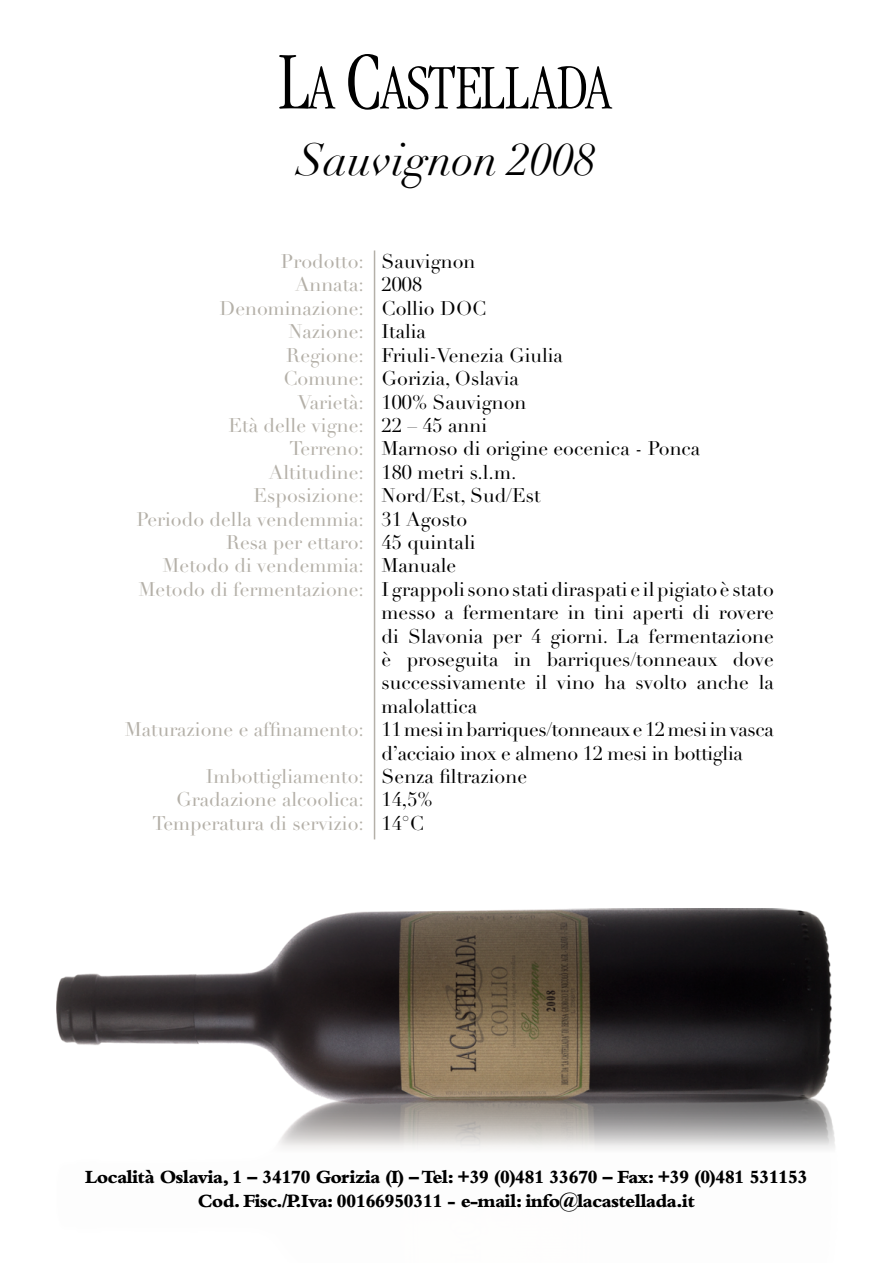
<style>
.page{position:relative;width:893px;height:1263px;background:#fff}
.page>*{position:absolute;margin:0;border:0;box-sizing:border-box;transform-origin:0 0}
.t1{font:italic 45px "Didot";color:#000}
.t2{font:19.5px/23.4px "Didot LT Std";color:#000}
.t3{font:19.5px/23.4px "Didot LT Std";color:#b4b0a8;text-align:right}
.t4{font:800 19.5px/23.4px "Bembo Std";letter-spacing:-.04em;color:#000;text-align:center}
</style>
<div class="page">
<svg style="left:279px;top:55px;width:57px;height:54px"></svg>
<svg style="left:348px;top:54px;width:264px;height:56px"></svg>
<img style="left:279px;top:1104px;width:553px;height:45px">
<img style="left:56px;top:909px;width:776px;height:195px">
<hr style="left:374px;top:250px;width:1px;height:589px;background:#b4b0a8">
<h1 class="t1" style="left:297px;top:132px;width:300px">Sauvignon 2008</h1>
<p class="t3" style="left:136px;top:250px;width:229px">Prodotto:<br>Annata:<br>Denominazione:<br>Nazione:<br>Regione:<br>Comune:<br>Varietà:<br>Età delle vigne:<br>Terreno:<br>Altitudine:<br>Esposizione:<br>Periodo della vendemmia:<br>Resa per ettaro:<br>Metodo di vendemmia:<br>Metodo di fermentazione:</p>
<p class="t3" style="left:125px;top:718px;width:241px">Maturazione e affinamento:</p>
<p class="t3" style="left:153px;top:765px;width:213px">Imbottigliamento:<br>Gradazione alcoolica:<br>Temperatura di servizio:</p>
<p class="t2" style="left:382px;top:250px;width:394px">Sauvignon<br>2008<br>Collio DOC<br>Italia<br>Friuli-Venezia Giulia<br>Gorizia, Oslavia<br>100% Sauvignon<br>22 – 45 anni<br>Marnoso di origine eocenica - Ponca<br>180 metri s.l.m.<br>Nord/Est, Sud/Est<br>31 Agosto<br>45 quintali<br>Manuale<br>I grappoli sono stati diraspati e il pigiato è stato messo a fermentare in tini aperti di rovere di Slavonia per 4 giorni. La fermentazione è proseguita in barriques/tonneaux dove successivamente il vino ha svolto anche la malolattica<br>11 mesi in barriques/tonneaux e 12 mesi in vasca d’acciaio inox e almeno 12 mesi in bottiglia<br>Senza filtrazione<br>14,5%<br>14°C</p>
<p class="t4" style="left:85px;top:1165px;width:724px">Località Oslavia, 1 – 34170 Gorizia (I) – Tel: +39 (0)481 33670 – Fax: +39 (0)481 531153<br>Cod. Fisc./P.Iva: 00166950311 - e-mail: info@lacastellada.it</p>
</div>
